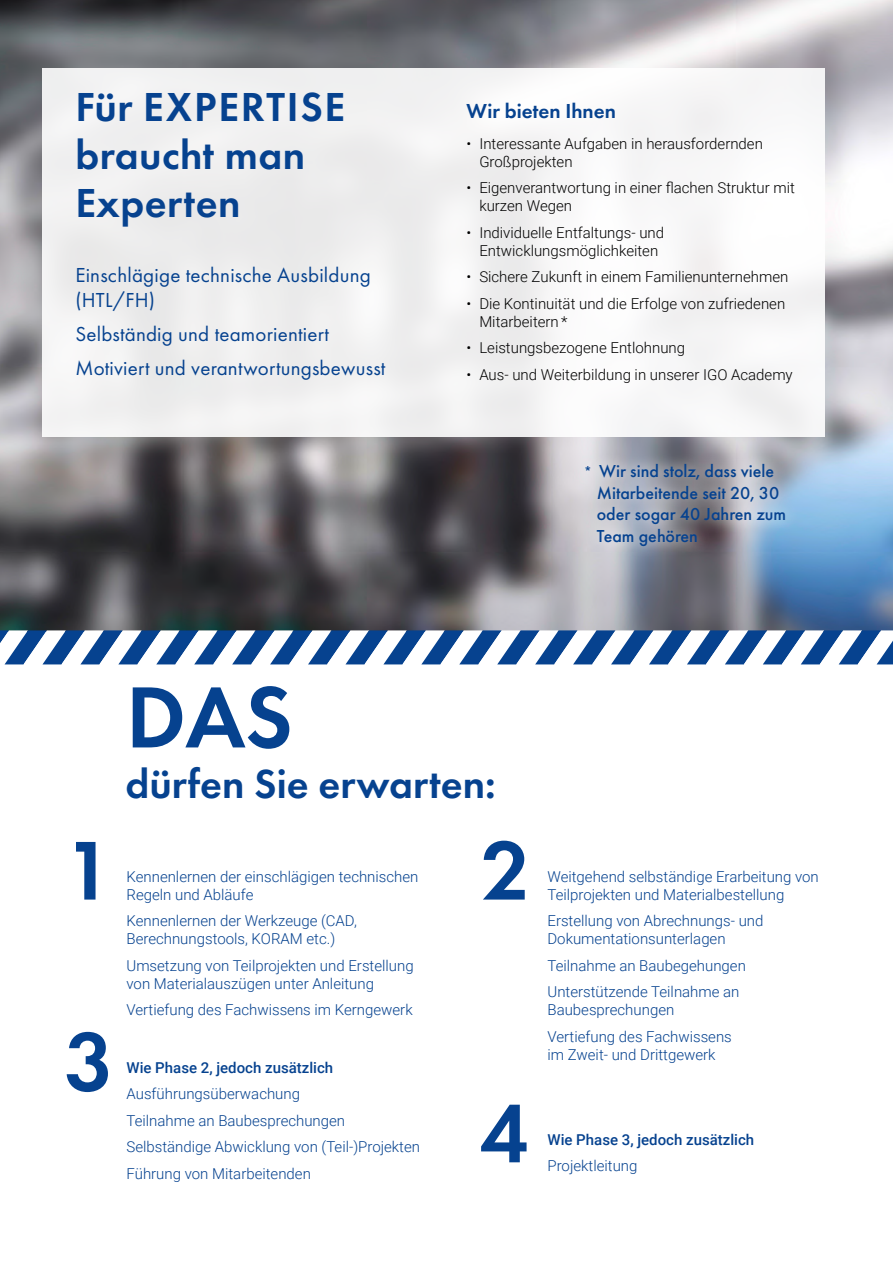
<style>
.page{position:relative;width:893px;height:1263px;background:#fff}
.page>*{position:absolute;margin:0;border:0;box-sizing:border-box;transform-origin:0 0}
.H_II{font:600 90px "Futura PT";color:#06428f}
.H_I{font:600 86.4px "Futura PT";color:#06428f}
.H_I-2{font:600 42px/48px "Futura PT";letter-spacing:.01em;color:#06428f}
.H_II-2{font:600 42px "Futura PT";color:#06428f}
.BROT{font:21px/25.2px "Futura PT";letter-spacing:.01em;color:#06428f}
.BROT-2{font:600 21px "Futura PT";color:#06428f}
.BROT-3{font:500 18px/21.6px "Futura PT";color:#06428f}
.BROT-4{font:300 15px/18px "Roboto";color:#06428f}
.t1{font:300 15px/18px "Roboto";color:#000}
.BROT-5{font:500 15px "Roboto";color:#06428f}
.s1{font-size:15px}
</style>
<div class="page">
<img style="left:0;top:0;width:893px;height:630px">
<div style="left:43px;top:68px;width:782px;height:369px;background:#f2f2f2"></div>
<svg style="left:573px;top:451px;width:226px;height:109px;background:#a3a8b4"></svg>
<svg style="left:0;top:630px;width:893px;height:34px"></svg>
<hr style="left:446px;top:0;width:1px;height:1263px;background:#000">
<p class="H_I-2" style="left:75px;top:82px;width:271px">Für EXPERTISE braucht man<br>Experten</p>
<p class="BROT" style="left:75px;top:262px;width:297px">Einschlägige technische Ausbildung (HTL/FH)</p>
<p class="BROT" style="left:75px;top:321px;width:255px">Selbständig und teamorientiert</p>
<p class="BROT" style="left:75px;top:355px;width:312px">Motiviert und verantwortungsbewusst</p>
<p class="BROT-2" style="left:467px;top:98px;width:151px">Wir bieten Ihnen</p>
<p class="t1" style="left:479px;top:134px;width:285px;text-indent:-13px">• Interessante Aufgaben in herausfordernden<br>Großprojekten</p>
<p class="t1" style="left:479px;top:178px;width:317px;text-indent:-13px">• Eigenverantwortung in einer flachen Struktur mit kurzen Wegen</p>
<p class="t1" style="left:467px;top:223px;width:199px;text-align:center">• Individuelle Entfaltungs- und<br>Entwicklungsmöglichkeiten</p>
<p class="t1" style="left:467px;top:267px;width:323px">• Sichere Zukunft in einem Familienunternehmen</p>
<p class="t1" style="left:479px;top:294px;width:307px;text-indent:-13px">• Die Kontinuität und die Erfolge von zufriedenen<br>Mitarbeitern *</p>
<p class="t1" style="left:467px;top:338px;width:220px">• Leistungsbezogene Entlohnung</p>
<p class="t1" style="left:467px;top:365px;width:328px">• Aus- und Weiterbildung in unserer IGO Academy</p>
<p class="BROT-3" style="left:597px;top:460px;width:191px;text-indent:-13px"><span class="s1">*</span> Wir sind stolz, dass viele<br>Mitarbeitende seit 20, 30 oder sogar 40 Jahren zum<br>Team gehören</p>
<p class="H_I" style="left:65px;top:817px;width:51px">1</p>
<p class="H_I" style="left:65px;top:1008px;width:51px">3</p>
<p class="H_II" style="left:126px;top:661px;width:168px">DAS</p>
<p class="H_II-2" style="left:125px;top:757px;width:372px">dürfen Sie erwarten:</p>
<p class="BROT-4" style="left:126px;top:867px;width:293px">Kennenlernen der einschlägigen technischen<br>Regeln und Abläufe</p>
<p class="BROT-4" style="left:126px;top:911px;width:232px">Kennenlernen der Werkzeuge (CAD,<br>Berechnungstools, KORAM etc.)</p>
<p class="BROT-4" style="left:126px;top:956px;width:289px">Umsetzung von Teilprojekten und Erstellung von Materialauszügen unter Anleitung</p>
<p class="BROT-4" style="left:126px;top:1000px;width:288px">Vertiefung des Fachwissens im Kerngewerk</p>
<p class="BROT-5" style="left:126px;top:1057px;width:208px">Wie Phase 2, jedoch zusätzlich</p>
<p class="BROT-4" style="left:126px;top:1084px;width:175px">Ausführungsüberwachung</p>
<p class="BROT-4" style="left:126px;top:1111px;width:220px">Teilnahme an Baubesprechungen</p>
<p class="BROT-4" style="left:126px;top:1137px;width:295px">Selbständige Abwicklung von (Teil-)Projekten</p>
<p class="BROT-4" style="left:126px;top:1164px;width:186px">Führung von Mitarbeitenden</p>
<p class="H_I" style="left:481px;top:817px;width:51px">2</p>
<p class="H_I" style="left:479px;top:1079px;width:51px">4</p>
<p class="BROT-4" style="left:547px;top:867px;width:273px">Weitgehend selbständige Erarbeitung von<br>Teilprojekten und Materialbestellung</p>
<p class="BROT-4" style="left:547px;top:911px;width:217px">Erstellung von Abrechnungs- und<br>Dokumentationsunterlagen</p>
<p class="BROT-4" style="left:547px;top:956px;width:200px">Teilnahme an Baubegehungen</p>
<p class="BROT-4" style="left:547px;top:982px;width:193px">Unterstützende Teilnahme an<br>Baubesprechungen</p>
<p class="BROT-4" style="left:547px;top:1027px;width:186px">Vertiefung des Fachwissens im Zweit- und Drittgewerk</p>
<p class="BROT-5" style="left:547px;top:1129px;width:208px">Wie Phase 3, jedoch zusätzlich</p>
<p class="BROT-4" style="left:547px;top:1156px;width:91px">Projektleitung</p>
</div>
